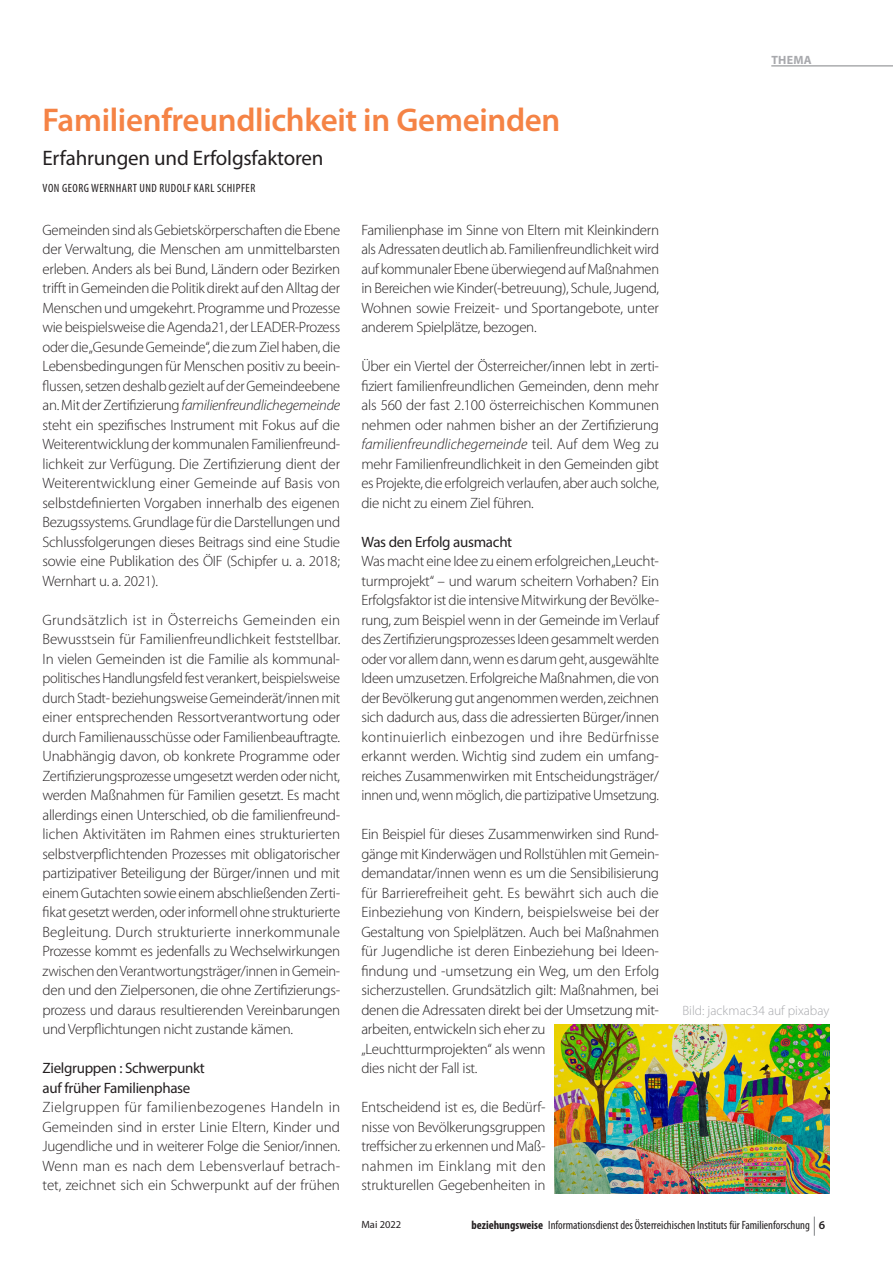
<style>
.page{position:relative;width:893px;height:1263px;background:#fff}
.page>*{position:absolute;margin:0;border:0;box-sizing:border-box;transform-origin:0 0}
.t1{font:600 33px "Myriad Pro";letter-spacing:-.01em;color:#f58345}
.Überschrift_orange{font:21px "Myriad Pro";letter-spacing:-.01em;color:#231f20}
.Infotext{font:300 15px/19.5px "Myriad Pro";letter-spacing:-.02em;color:#231f20;text-align:justify}
.Infotext-2{font:15px "Myriad Pro";letter-spacing:-.02em;color:#231f20}
.Infotext-3{font:300 13.5px "Myriad Pro";color:#a8a9ad}
.Überschrift_orange-2{font:condensed 12px "Myriad Pro";color:#231f20}
.Überschrift_orange-3{font:condensed 12px "Myriad Pro";letter-spacing:.04em;color:#231f20}
.t2{font:700 12px "Myriad Pro";letter-spacing:.02em;color:#a8a9ad}
.t3{font:10.5px "Myriad Pro";color:#231f20}
.s1{font-style:italic}
.s2{font-weight:700}
.s3{font-weight:600;font-stretch:normal}
</style>
<div class="page">
<img style="left:554px;top:1024px;width:275px;height:169px">
<hr style="left:771px;top:66px;width:122px;height:1px;background:#808285">
<svg style="left:814px;top:1216px;width:1px;height:20px"></svg>
<p class="t1" style="left:43px;top:99px;width:519px">Familienfreundlichkeit in Gemeinden</p>
<p class="Überschrift_orange" style="left:43px;top:145px;width:282px">Erfahrungen und Erfolgsfaktoren</p>
<p class="Überschrift_orange-3" style="left:43px;top:181px;width:214px">VON GEORG WERNHART UND RUDOLF KARL SCHIPFER</p>
<p class="Infotext" style="left:43px;top:220px;width:299px">Gemeinden sind als Gebietskörperschaften die Ebene der Verwaltung, die Menschen am unmittelbarsten erleben. Anders als bei Bund, Ländern oder Bezirken trifft in Gemeinden die Politik direkt auf den Alltag der Menschen und umgekehrt. Programme und Prozesse wie beispielsweise die Agenda21, der LEADER-Prozess oder die „Gesunde Gemeinde“, die zum Ziel haben, die Lebensbedingungen für Menschen positiv zu beein&shy;flussen, setzen deshalb gezielt auf der Gemeindeebene an. Mit der Zertifizierung <span class="s1">familienfreundlichegemeinde </span>steht ein spezifisches Instrument mit Fokus auf die Weiterentwicklung der kommunalen Familienfreund&shy;lichkeit zur Verfügung. Die Zertifizierung dient der Weiterentwicklung einer Gemeinde auf Basis von selbstdefinierten Vorgaben innerhalb des eigenen Bezugssystems. Grundlage für die Darstellungen und Schlussfolgerungen dieses Beitrags sind eine Studie sowie eine Publikation des ÖIF (Schipfer u. a. 2018; Wernhart u. a. 2021).</p>
<p class="Infotext" style="left:43px;top:610px;width:299px">Grundsätzlich ist in Österreichs Gemeinden ein Bewusstsein für Familienfreundlichkeit feststellbar.<br>In vielen Gemeinden ist die Familie als kommunal&shy;politisches Handlungsfeld fest verankert, beispielsweise durch Stadt- beziehungsweise Gemeinderät/innen mit einer entsprechenden Ressortverantwortung oder durch Familienausschüsse oder Familienbeauftragte.<br>Unabhängig davon, ob konkrete Programme oder Zertifizierungsprozesse umgesetzt werden oder nicht, werden Maßnahmen für Familien gesetzt. Es macht allerdings einen Unterschied, ob die familienfreund&shy;lichen Aktivitäten im Rahmen eines strukturierten selbstverpflichtenden Prozesses mit obligatorischer partizipativer Beteiligung der Bürger/innen und mit einem Gutachten sowie einem abschließenden Zerti&shy;fikat gesetzt werden, oder informell ohne strukturierte Begleitung. Durch strukturierte innerkommunale Prozesse kommt es jedenfalls zu Wechselwirkungen zwischen den Verantwortungsträger/innen in Gemein&shy;den und den Zielpersonen, die ohne Zertifizierungs&shy;prozess und daraus resultierenden Vereinbarungen und Verpflichtungen nicht zustande kämen.</p>
<p class="Infotext-2" style="left:43px;top:1059px;width:164px">Zielgruppen : Schwerpunkt</p>
<p class="Infotext-2" style="left:43px;top:1078px;width:149px">auf früher Familienphase</p>
<p class="Infotext" style="left:43px;top:1097px;width:299px">Zielgruppen für familienbezogenes Handeln in Gemeinden sind in erster Linie Eltern, Kinder und Jugendliche und in weiterer Folge die Senior/innen.<br>Wenn man es nach dem Lebensverlauf betrach&shy;tet, zeichnet sich ein Schwerpunkt auf der frühen</p>
<p class="Infotext" style="left:361px;top:220px;width:299px">Familienphase im Sinne von Eltern mit Kleinkindern als Adressaten deutlich ab. Familienfreundlichkeit wird auf kommunaler Ebene überwiegend auf Maßnahmen in Bereichen wie Kinder(-betreuung), Schule, Jugend, Wohnen sowie Freizeit- und Sportangebote, unter anderem Spielplätze, bezogen.</p>
<p class="Infotext" style="left:361px;top:356px;width:299px">Über ein Viertel der Österreicher/innen lebt in zerti&shy;fiziert familienfreundlichen Gemeinden, denn mehr als 560 der fast 2.100 österreichischen Kommunen nehmen oder nahmen bisher an der Zertifizierung <span class="s1">familienfreundlichegemeinde</span> teil. Auf dem Weg zu mehr Familienfreundlichkeit in den Gemeinden gibt es Projekte, die erfolgreich verlaufen, aber auch solche, die nicht zu einem Ziel führen.</p>
<p class="Infotext-2" style="left:361px;top:532px;width:152px">Was den Erfolg ausmacht</p>
<p class="Infotext" style="left:361px;top:551px;width:299px">Was macht eine Idee zu einem erfolgreichen „Leucht&shy;turmprojekt“ – und warum scheitern Vorhaben? Ein Erfolgsfaktor ist die intensive Mitwirkung der Bevölke&shy;rung, zum Beispiel wenn in der Gemeinde im Verlauf des Zertifizierungsprozesses Ideen gesammelt werden oder vor allem dann, wenn es darum geht, ausgewählte Ideen umzusetzen. Erfolgreiche Maßnahmen, die von der Bevölkerung gut angenommen werden, zeichnen sich dadurch aus, dass die adressierten Bürger/innen kontinuierlich einbezogen und ihre Bedürfnisse erkannt werden. Wichtig sind zudem ein umfang&shy;reiches Zusammenwirken mit Entscheidungsträger/ innen und, wenn möglich, die partizipative Umsetzung.</p>
<p class="Infotext" style="left:361px;top:824px;width:299px;text-align:left">Ein Beispiel für dieses Zusammenwirken sind Rund&shy;gänge mit Kinderwägen und Rollstühlen mit Gemein&shy;demandatar/innen wenn es um die Sensibilisierung für Barrierefreiheit geht. Es bewährt sich auch die Einbeziehung von Kindern, beispielsweise bei der Gestaltung von Spielplätzen. Auch bei Maßnahmen für Jugendliche ist deren Einbeziehung bei Ideen&shy;findung und -umsetzung ein Weg, um den Erfolg sicherzustellen. Grundsätzlich gilt: Maßnahmen, bei denen die Adressaten direkt bei der Umsetzung mit&shy;arbeiten, entwickeln sich eher zu „Leuchtturmprojekten“ als wenn<br>dies nicht der Fall ist.</p>
<p class="Infotext" style="left:361px;top:1097px;width:186px">Entscheidend ist es, die Bedürf&shy;nisse von Bevölkerungsgruppen treffsicher zu erkennen und Maß&shy;nahmen im Einklang mit den strukturellen Gegebenheiten in</p>
<p class="t2" style="left:771px;top:52px;width:42px">THEMA</p>
<p class="Infotext-3" style="left:682px;top:1003px;width:148px">Bild: jackmac34 auf pixabay</p>
<p class="t3" style="left:361px;top:1218px;width:41px">Mai 2022</p>
<p class="Überschrift_orange-2" style="left:471px;top:1217px;width:355px"><span class="s2">beziehungsweise</span> Informationsdienst des Österreichischen Instituts für Familienforschung <span class="s3">6</span></p>
</div>
